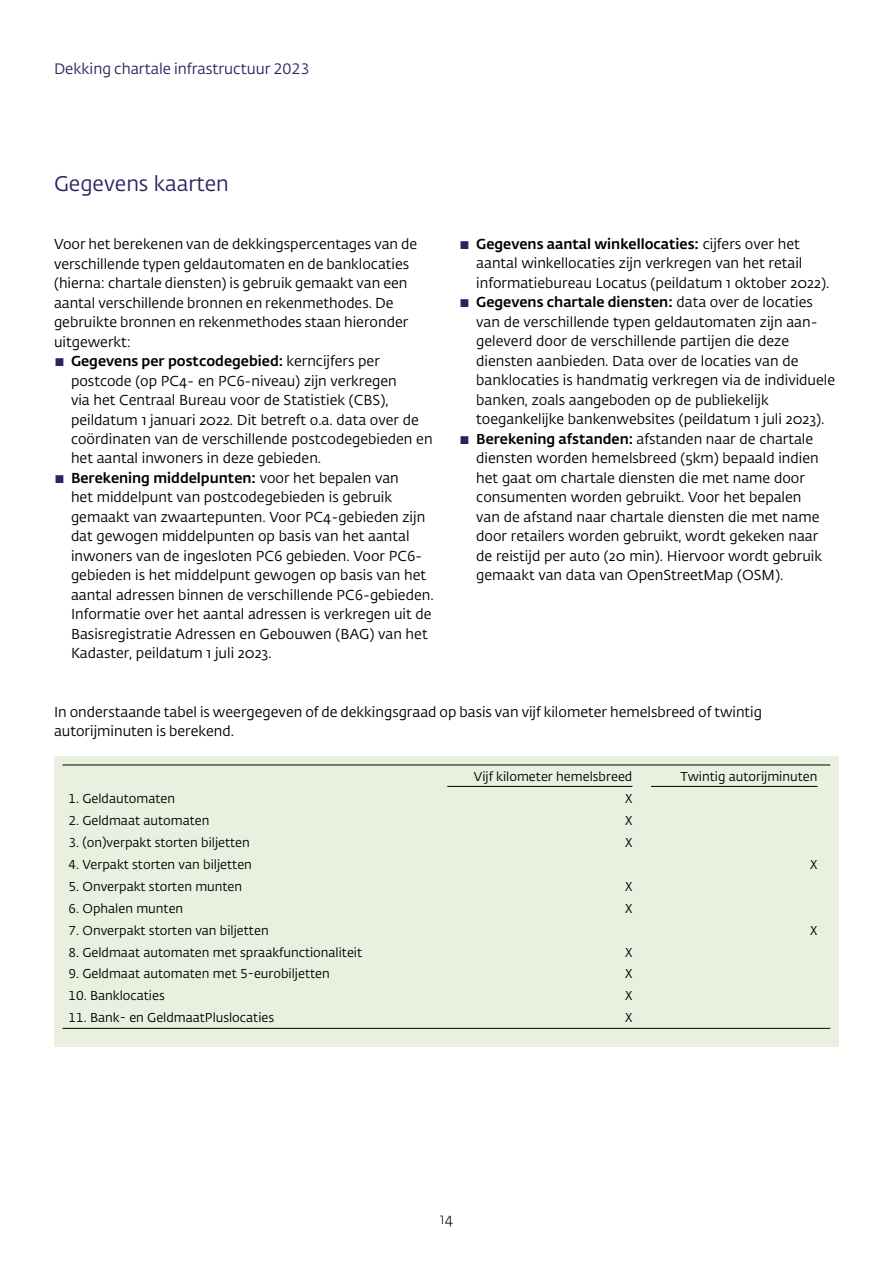
<style>
.page{position:relative;width:893px;height:1263px;background:#fff}
.page>*{position:absolute;margin:0;border:0;box-sizing:border-box;transform-origin:0 0}
.t1{font:21px "DNB Fedra";color:#2b255f}
.t2{font:15px "DNB Fedra";color:#2b255f}
.t3{font:300 15px "DNB Fedra";color:#000}
.t4{font:14.25px/19.5px "DNB Fedra";color:#000}
.t5{font:12.75px "DNB Fedra";color:#000}
.t6{font:12.75px "DNB Fedra";color:#000;scale:.95 1}
.s1{color:#2b255f}
.s2{font-weight:500}
</style>
<div class="page">
<div style="left:54px;top:756px;width:785px;height:290px;background:#eaf0df"></div>
<hr style="left:63px;top:765px;width:378px;height:1px;background:#000">
<hr style="left:441px;top:765px;width:204px;height:1px;background:#000">
<hr style="left:645px;top:765px;width:185px;height:1px;background:#000">
<hr style="left:63px;top:1028px;width:378px;height:1px;background:#000">
<hr style="left:441px;top:1028px;width:204px;height:1px;background:#000">
<hr style="left:645px;top:1028px;width:185px;height:1px;background:#000">
<hr style="left:447px;top:786px;width:185px;height:1px;background:#000">
<hr style="left:651px;top:786px;width:166px;height:1px;background:#000">
<p class="t2" style="left:54px;top:59px;width:257px">Dekking chartale infrastructuur 2023</p>
<h1 class="t1" style="left:54px;top:170px;width:176px">Gegevens kaarten</h1>
<p class="t4" style="left:54px;top:234px;width:365px">Voor het berekenen van de dekkingspercentages van de verschillende typen geldautomaten en de banklocaties (hierna: chartale diensten) is gebruik gemaakt van een aantal verschillende bronnen en rekenmethodes. De gebruikte bronnen en rekenmethodes staan hieronder uitgewerkt:</p>
<p class="t4" style="left:71px;top:351px;width:363px;text-indent:-17px"><span class="s1">▪</span> <span class="s2">Gegevens per postcodegebied:</span> kerncijfers per postcode (op PC4- en PC6-niveau) zijn verkregen<br>via het Centraal Bureau voor de Statistiek (CBS), peildatum 1 januari 2022. Dit betreft o.a. data over de coördinaten van de verschillende postcodegebieden en het aantal inwoners in deze gebieden.</p>
<p class="t4" style="left:71px;top:468px;width:364px;text-indent:-17px"><span class="s1">▪</span> <span class="s2">Berekening middelpunten:</span> voor het bepalen van<br>het middelpunt van postcodegebieden is gebruik gemaakt van zwaartepunten. Voor PC4-gebieden zijn dat gewogen middelpunten op basis van het aantal inwoners van de ingesloten PC6 gebieden. Voor PC6- gebieden is het middelpunt gewogen op basis van het aantal adressen binnen de verschillende PC6-gebieden.<br>Informatie over het aantal adressen is verkregen uit de Basisregistratie Adressen en Gebouwen (BAG) van het Kadaster, peildatum 1 juli 2023.</p>
<p class="t4" style="left:476px;top:234px;width:355px;text-indent:-17px"><span class="s1">▪</span> <span class="s2">Gegevens aantal winkellocaties:</span> cijfers over het aantal winkellocaties zijn verkregen van het retail informatiebureau Locatus (peildatum 1 oktober 2022).</p>
<p class="t4" style="left:476px;top:293px;width:360px;text-indent:-17px"><span class="s1">▪</span> <span class="s2">Gegevens chartale diensten:</span> data over de locaties van de verschillende typen geldautomaten zijn aan&shy;geleverd door de verschillende partijen die deze diensten aanbieden. Data over de locaties van de banklocaties is handmatig verkregen via de individuele banken, zoals aangeboden op de publiekelijk toegankelijke bankenwebsites (peildatum 1 juli 2023).</p>
<p class="t4" style="left:476px;top:429px;width:347px;text-indent:-17px"><span class="s1">▪</span> <span class="s2">Berekening afstanden:</span> afstanden naar de chartale diensten worden hemelsbreed (5km) bepaald indien het gaat om chartale diensten die met name door consumenten worden gebruikt. Voor het bepalen van de afstand naar chartale diensten die met name door retailers worden gebruikt, wordt gekeken naar de reistijd per auto (20 min). Hiervoor wordt gebruik gemaakt van data van OpenStreetMap (OSM).</p>
<p class="t4" style="left:54px;top:702px;width:710px">In onderstaande tabel is weergegeven of de dekkingsgraad op basis van vijf kilometer hemelsbreed of twintig autorijminuten is berekend.</p>
<p class="t5" style="left:474px;top:769px;width:160px">Vijf kilometer hemelsbreed</p>
<p class="t5" style="left:680px;top:769px;width:139px">Twintig autorijminuten</p>
<p class="t5" style="left:69px;top:791px;width:108px">1. Geldautomaten</p>
<p class="t6" style="left:625px;top:791px;width:9px">X</p>
<p class="t5" style="left:69px;top:813px;width:142px">2. Geldmaat automaten</p>
<p class="t6" style="left:625px;top:813px;width:9px">X</p>
<p class="t5" style="left:69px;top:835px;width:183px">3. (on)verpakt storten biljetten</p>
<p class="t6" style="left:625px;top:835px;width:9px">X</p>
<p class="t5" style="left:69px;top:856px;width:185px">4. Verpakt storten van biljetten</p>
<p class="t6" style="left:810px;top:856px;width:9px">X</p>
<p class="t5" style="left:69px;top:878px;width:175px">5. Onverpakt storten munten</p>
<p class="t6" style="left:625px;top:878px;width:9px">X</p>
<p class="t5" style="left:69px;top:900px;width:116px">6. Ophalen munten</p>
<p class="t6" style="left:625px;top:900px;width:9px">X</p>
<p class="t5" style="left:69px;top:922px;width:202px">7. Onverpakt storten van biljetten</p>
<p class="t6" style="left:810px;top:922px;width:9px">X</p>
<p class="t5" style="left:69px;top:944px;width:295px">8. Geldmaat automaten met spraakfunctionaliteit</p>
<p class="t6" style="left:625px;top:944px;width:9px">X</p>
<p class="t5" style="left:69px;top:966px;width:263px">9. Geldmaat automaten met 5-eurobiljetten</p>
<p class="t6" style="left:625px;top:966px;width:9px">X</p>
<p class="t5" style="left:69px;top:988px;width:98px">10. Banklocaties</p>
<p class="t6" style="left:625px;top:988px;width:9px">X</p>
<p class="t5" style="left:69px;top:1010px;width:207px">11. Bank- en GeldmaatPluslocaties</p>
<p class="t6" style="left:625px;top:1010px;width:9px">X</p>
<p class="t3" style="left:440px;top:1210px;width:15px">14</p>
</div>
